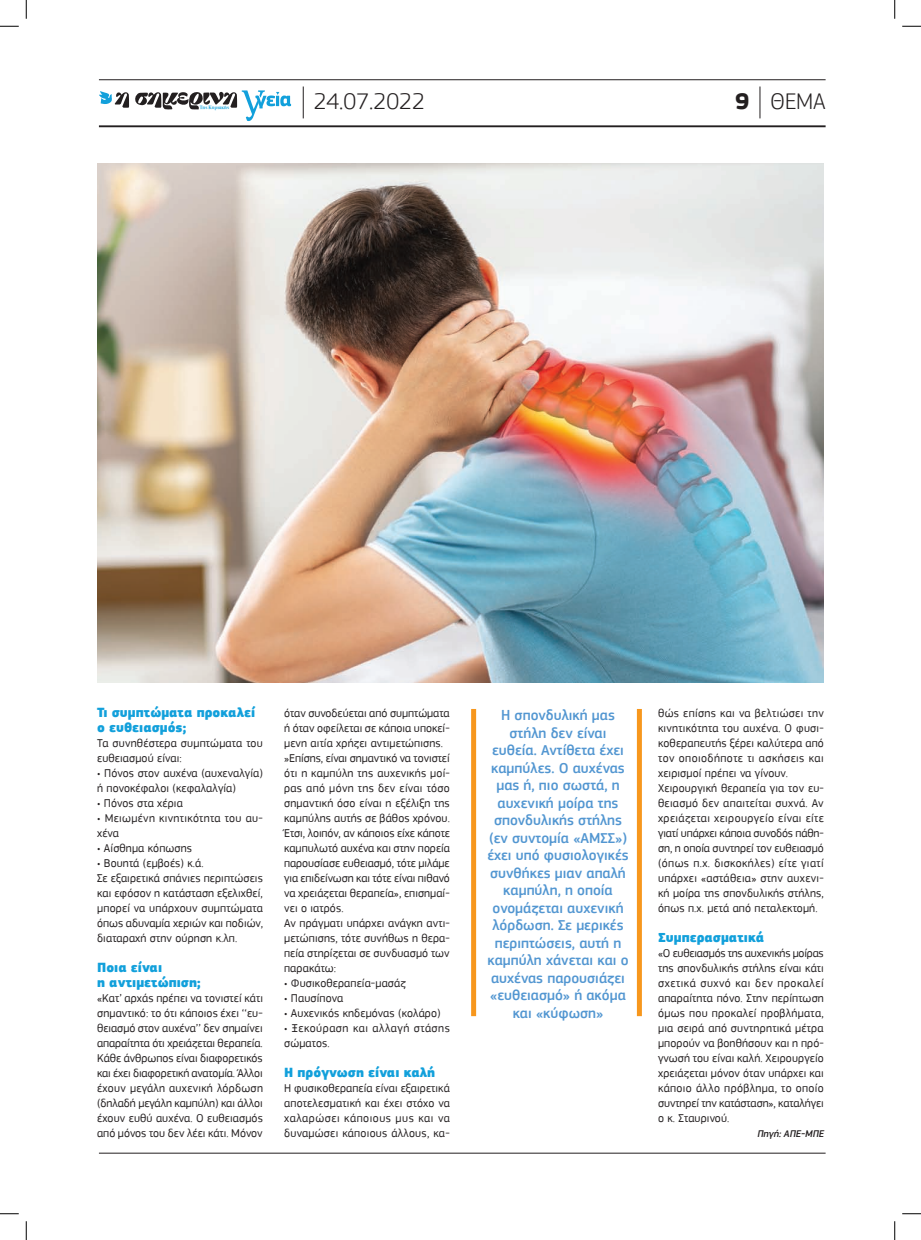
<style>
.page{position:relative;width:921px;height:1240px;background:#fff}
.page>*{position:absolute;margin:0;border:0;box-sizing:border-box;transform-origin:0 0}
.t1{font:300 23.75px "PF Square Sans Pro";color:#231f20}
.t2{font:500 15px/17.5px "PF Square Sans Pro";color:#5296d1;text-align:center}
.t3{font:900 13.75px/15px "PF Square Sans Pro";color:#12a0db}
.t4{font:11.88px/15px "PF Square Sans Pro";letter-spacing:.01em;color:#231f20}
.t5{font:11.88px/15px "PF Square Sans Pro";letter-spacing:.04em;color:#231f20}
.t6{font:italic 500 10px "PF Square Sans Pro";color:#231f20}
.t7{font:700 5px "PF Document";color:#12a0db}
.s1{font-weight:700}
</style>
<div class="page">
<hr style="left:99px;top:79px;width:726px;height:1px;background:#231f20">
<hr style="left:99px;top:125px;width:726px;height:2px;background:#231f20">
<svg style="left:99px;top:91px;width:30px;height:17px"></svg>
<svg style="left:135px;top:90px;width:156px;height:31px"></svg>
<hr style="left:303px;top:86px;width:1px;height:32px;background:#231f20">
<hr style="left:759px;top:86px;width:1px;height:32px;background:#231f20">
<hr style="left:99px;top:1152px;width:726px;height:1px;background:#231f20">
<div style="left:471px;top:709px;width:5px;height:307px;background:#f7971d"></div>
<div style="left:637px;top:709px;width:5px;height:307px;background:#f7971d"></div>
<img style="left:97px;top:164px;width:726px;height:518px">
<svg style="left:0;top:25px;width:19px;height:2px"></svg>
<svg style="left:902px;top:25px;width:19px;height:2px"></svg>
<svg style="left:0;top:1213px;width:19px;height:1px"></svg>
<svg style="left:902px;top:1213px;width:19px;height:1px"></svg>
<svg style="left:25px;top:0;width:2px;height:19px"></svg>
<svg style="left:25px;top:1221px;width:2px;height:19px"></svg>
<svg style="left:894px;top:0;width:1px;height:19px"></svg>
<svg style="left:894px;top:1221px;width:1px;height:19px"></svg>
<p class="t7" style="left:200px;top:104px;width:31px">Της Κυριακής</p>
<p class="t1" style="left:314px;top:87px;width:113px">24.07.2022</p>
<p class="t1" style="left:735px;top:87px;width:92px"><span class="s1">9</span> ΘΕΜΑ</p>
<p class="t3" style="left:97px;top:705px;width:159px">Τι συμπτώματα προκαλεί ο ευθειασμός;</p>
<p class="t4" style="left:97px;top:735px;width:167px">Τα συνηθέστερα συμπτώματα του ευθειασμού είναι:</p>
<p class="t4" style="left:97px;top:765px;width:167px">• Πόνος στον αυχένα (αυχεναλγία) ή πονοκέφαλοι (κεφαλαλγία)</p>
<p class="t4" style="left:97px;top:795px;width:87px">• Πόνος στα χέρια</p>
<p class="t4" style="left:97px;top:810px;width:167px">• Μειωμένη κινητικότητα του αυ&shy;χένα</p>
<p class="t4" style="left:97px;top:840px;width:96px">• Αίσθημα κόπωσης</p>
<p class="t4" style="left:97px;top:855px;width:167px">• Βουητά (εμβοές) κ.ά.<br>Σε εξαιρετικά σπάνιες περιπτώσεις και εφόσον η κατάσταση εξελιχθεί, μπορεί να υπάρχουν συμπτώματα όπως αδυναμία χεριών και ποδιών, διαταραχή στην ούρηση κ.λπ.</p>
<p class="t3" style="left:97px;top:960px;width:105px">Ποια είναι<br>η αντιμετώπιση;</p>
<p class="t4" style="left:97px;top:990px;width:167px;text-align:justify">«Κατ’ αρχάς πρέπει να τονιστεί κάτι σημαντικό: το ότι κάποιος έχει ‘‘ευ&shy;θειασμό στον αυχένα’’ δεν σημαίνει απαραίτητα ότι χρειάζεται θεραπεία.<br>Κάθε άνθρωπος είναι διαφορετικός και έχει διαφορετική ανατομία. Άλλοι έχουν μεγάλη αυχενική λόρδωση (δηλαδή μεγάλη καμπύλη) και άλλοι έχουν ευθύ αυχένα. Ο ευθειασμός από μόνος του δεν λέει κάτι. Μόνον</p>
<p class="t4" style="left:284px;top:705px;width:167px">όταν συνοδεύεται από συμπτώματα ή όταν οφείλεται σε κάποια υποκεί&shy;μενη αιτία χρήζει αντιμετώπισης. »Επίσης, είναι σημαντικό να τονιστεί ότι η καμπύλη της αυχενικής μοί&shy;ρας από μόνη της δεν είναι τόσο σημαντική όσο είναι η εξέλιξη της καμπύλης αυτής σε βάθος χρόνου.<br>Έτσι, λοιπόν, αν κάποιος είχε κάποτε καμπυλωτό αυχένα και στην πορεία παρουσίασε ευθειασμό, τότε μιλάμε για επιδείνωση και τότε είναι πιθανό να χρειάζεται θεραπεία», επισημαί&shy;νει ο ιατρός.<br>Αν πράγματι υπάρχει ανάγκη αντι&shy;μετώπισης, τότε συνήθως η θερα&shy;πεία στηρίζεται σε συνδυασμό των παρακάτω:</p>
<p class="t4" style="left:284px;top:975px;width:123px">• Φυσικοθεραπεία-μασάζ</p>
<p class="t4" style="left:284px;top:990px;width:61px">• Παυσίπονα</p>
<p class="t4" style="left:284px;top:1005px;width:158px">• Αυχενικός κηδεμόνας (κολάρο)</p>
<p class="t5" style="left:284px;top:1020px;width:167px">• Ξεκούραση και αλλαγή στάσης σώματος.</p>
<p class="t3" style="left:284px;top:1065px;width:153px">Η πρόγνωση είναι καλή</p>
<p class="t4" style="left:284px;top:1080px;width:167px;text-align:justify">Η φυσικοθεραπεία είναι εξαιρετικά αποτελεσματική και έχει στόχο να χαλαρώσει κάποιους μυς και να δυναμώσει κάποιους άλλους, κα-</p>
<p class="t2" style="left:487px;top:707px;width:143px">Η σπονδυλική μας στήλη δεν είναι ευθεία. Αντίθετα έχει καμπύλες. Ο αυχένας μας ή, πιο σωστά, η αυχενική μοίρα της σπονδυλικής στήλης (εν συντομία «ΑΜΣΣ») έχει υπό φυσιολογικές συνθήκες μιαν απαλή καμπύλη, η οποία ονομάζεται αυχενική λόρδωση. Σε μερικές περιπτώσεις, αυτή η καμπύλη χάνεται και ο αυχένας παρουσιάζει «ευθειασμό» ή ακόμα και «κύφωση»</p>
<p class="t4" style="left:658px;top:705px;width:167px">θώς επίσης και να βελτιώσει την κινητικότητα του αυχένα. Ο φυσι&shy;κοθεραπευτής ξέρει καλύτερα από τον οποιοδήποτε τι ασκήσεις και χειρισμοί πρέπει να γίνουν.<br>Χειρουργική θεραπεία για τον ευ&shy;θειασμό δεν απαιτείται συχνά. Αν χρειάζεται χειρουργείο είναι είτε γιατί υπάρχει κάποια συνοδός πάθη&shy;ση, η οποία συντηρεί τον ευθειασμό (όπως π.χ. δισκοκήλες) είτε γιατί υπάρχει «αστάθεια» στην αυχενι&shy;κή μοίρα της σπονδυλικής στήλης, όπως π.χ. μετά από πεταλεκτομή.</p>
<p class="t3" style="left:658px;top:930px;width:108px">Συμπερασματικά</p>
<p class="t4" style="left:658px;top:945px;width:167px;text-align:justify">«Ο ευθειασμός της αυχενικής μοίρας της σπονδυλικής στήλης είναι κάτι σχετικά συχνό και δεν προκαλεί απαραίτητα πόνο. Στην περίπτωση όμως που προκαλεί προβλήματα, μια σειρά από συντηρητικά μέτρα μπορούν να βοηθήσουν και η πρό&shy;γνωσή του είναι καλή. Χειρουργείο χρειάζεται μόνον όταν υπάρχει και κάποιο άλλο πρόβλημα, το οποίο συντηρεί την κατάσταση», καταλήγει ο κ. Σταυρινού.</p>
<p class="t6" style="left:757px;top:1127px;width:70px">Πηγή: ΑΠΕ-ΜΠΕ</p>
</div>
